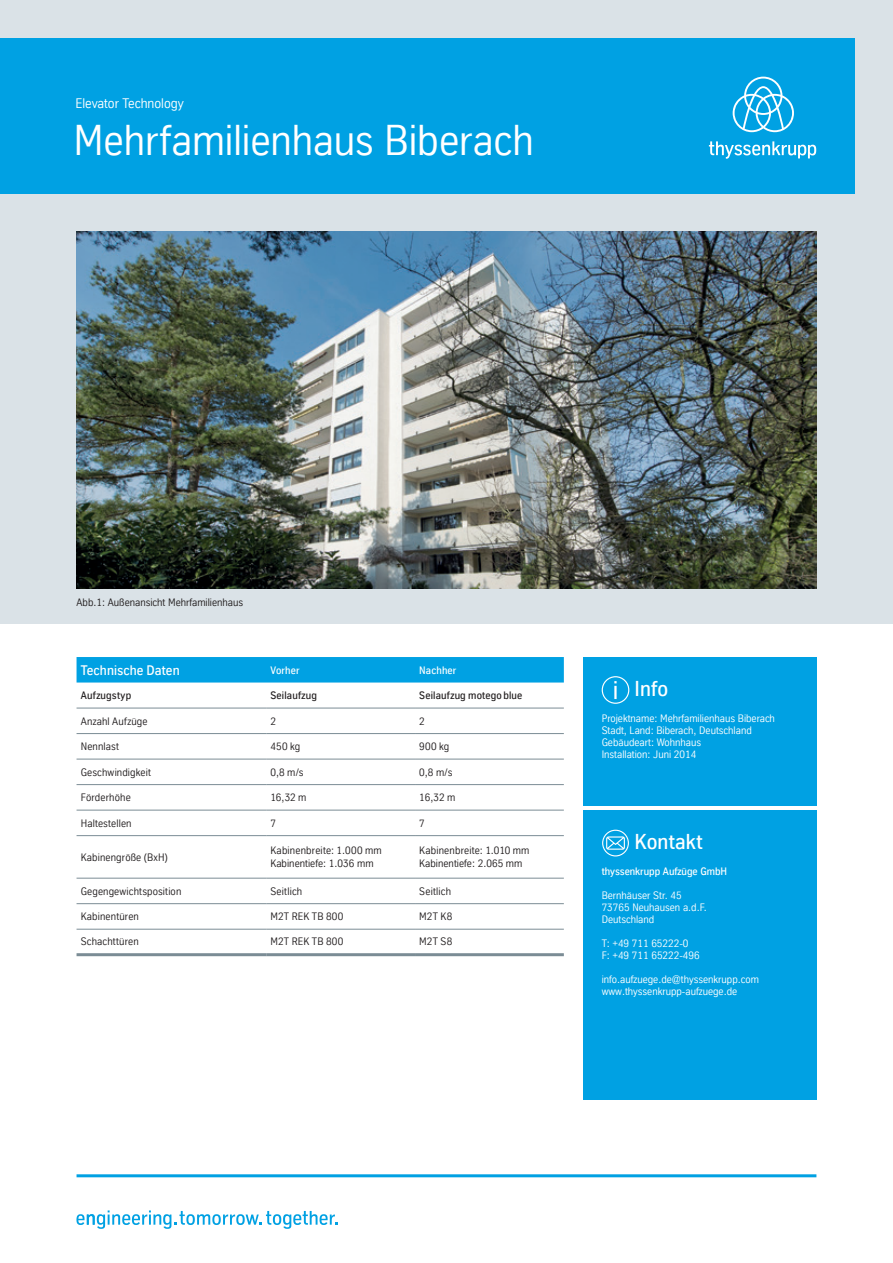
<style>
.page{position:relative;width:893px;height:1263px;background:#fff}
.page>*{position:absolute;margin:0;border:0;box-sizing:border-box;transform-origin:0 0}
.t1{font:42px "TK Type";letter-spacing:-.005em;color:#fff}
.t2{font:500 21px "TK Type";letter-spacing:.005em;color:#fff}
.t3{font:13.5px "TK Type";color:#fff}
.t4{font:500 13.5px "TK Type";letter-spacing:.01em;color:#fff}
.t5{font:10.5px/12.6px "TK Type";letter-spacing:.015em;color:#231f20}
.t6{font:10.5px/12px "TK Type";color:#fff}
.t7{font:500 10.5px "TK Type";letter-spacing:.02em;color:#231f20}
.t8{font:500 10.5px "TK Type";color:#fff}
</style>
<div class="page">
<div style="left:0;top:0;width:893px;height:623px;background:#dae2e7"></div>
<div style="left:0;top:38px;width:855px;height:155px;background:#00a1e3"></div>
<svg style="left:733px;top:77px;width:61px;height:55px"></svg>
<svg style="left:709px;top:141px;width:107px;height:18px"></svg>
<svg style="left:76px;top:1210px;width:261px;height:19px"></svg>
<hr style="left:77px;top:1174px;width:739px;height:3px;background:#00a1e3">
<div style="left:583px;top:657px;width:233px;height:149px;background:#00a1e3"></div>
<svg style="left:602px;top:676px;width:27px;height:28px"></svg>
<img style="left:77px;top:232px;width:739px;height:357px">
<div style="left:77px;top:657px;width:487px;height:25px;background:#00a1e3"></div>
<hr style="left:77px;top:835px;width:189px;height:1px;background:#7b8c95">
<hr style="left:266px;top:835px;width:149px;height:1px;background:#7b8c95">
<hr style="left:415px;top:835px;width:149px;height:1px;background:#7b8c95">
<hr style="left:77px;top:878px;width:189px;height:1px;background:#7b8c95">
<hr style="left:266px;top:878px;width:149px;height:1px;background:#7b8c95">
<hr style="left:415px;top:878px;width:149px;height:1px;background:#7b8c95">
<hr style="left:77px;top:903px;width:189px;height:1px;background:#7b8c95">
<hr style="left:266px;top:903px;width:149px;height:1px;background:#7b8c95">
<hr style="left:415px;top:903px;width:149px;height:1px;background:#7b8c95">
<hr style="left:77px;top:929px;width:189px;height:1px;background:#7b8c95">
<hr style="left:266px;top:929px;width:149px;height:1px;background:#7b8c95">
<hr style="left:415px;top:929px;width:149px;height:1px;background:#7b8c95">
<hr style="left:77px;top:708px;width:189px;height:1px;background:#7b8c95">
<hr style="left:266px;top:708px;width:149px;height:1px;background:#7b8c95">
<hr style="left:415px;top:708px;width:149px;height:1px;background:#7b8c95">
<hr style="left:77px;top:733px;width:189px;height:1px;background:#7b8c95">
<hr style="left:266px;top:733px;width:149px;height:1px;background:#7b8c95">
<hr style="left:415px;top:733px;width:149px;height:1px;background:#7b8c95">
<hr style="left:77px;top:759px;width:189px;height:1px;background:#7b8c95">
<hr style="left:266px;top:759px;width:149px;height:1px;background:#7b8c95">
<hr style="left:415px;top:759px;width:149px;height:1px;background:#7b8c95">
<hr style="left:77px;top:784px;width:189px;height:1px;background:#7b8c95">
<hr style="left:266px;top:784px;width:149px;height:1px;background:#7b8c95">
<hr style="left:415px;top:784px;width:149px;height:1px;background:#7b8c95">
<hr style="left:77px;top:810px;width:189px;height:1px;background:#7b8c95">
<hr style="left:266px;top:810px;width:149px;height:1px;background:#7b8c95">
<hr style="left:415px;top:810px;width:149px;height:1px;background:#7b8c95">
<hr style="left:77px;top:953px;width:189px;height:3px;background:#7b8c95">
<hr style="left:266px;top:953px;width:149px;height:3px;background:#7b8c95">
<hr style="left:415px;top:953px;width:149px;height:3px;background:#7b8c95">
<div style="left:583px;top:810px;width:233px;height:289px;background:#00a1e3"></div>
<svg style="left:602px;top:830px;width:27px;height:26px"></svg>
<p class="t3" style="left:75px;top:96px;width:110px">Elevator Technology</p>
<h1 class="t1" style="left:73px;top:117px;width:462px">Mehrfamilienhaus Biberach</h1>
<p class="t5" style="left:77px;top:596px;width:168px">Abb.1: Außenansicht Mehrfamilienhaus</p>
<p class="t4" style="left:81px;top:662px;width:100px">Technische Daten</p>
<p class="t8" style="left:270px;top:664px;width:31px">Vorher</p>
<p class="t8" style="left:419px;top:664px;width:39px">Nachher</p>
<p class="t7" style="left:81px;top:689px;width:52px">Aufzugstyp</p>
<p class="t7" style="left:270px;top:689px;width:48px">Seilaufzug</p>
<p class="t7" style="left:419px;top:689px;width:105px">Seilaufzug motego blue</p>
<p class="t5" style="left:81px;top:715px;width:68px">Anzahl Aufzüge</p>
<p class="t5" style="left:270px;top:715px;width:7px">2</p>
<p class="t5" style="left:419px;top:715px;width:7px">2</p>
<p class="t5" style="left:81px;top:740px;width:40px">Nennlast</p>
<p class="t5" style="left:270px;top:740px;width:31px">450 kg</p>
<p class="t5" style="left:419px;top:740px;width:32px">900 kg</p>
<p class="t5" style="left:81px;top:766px;width:72px">Geschwindigkeit</p>
<p class="t5" style="left:270px;top:766px;width:35px">0,8 m/s</p>
<p class="t5" style="left:419px;top:766px;width:35px">0,8 m/s</p>
<p class="t5" style="left:81px;top:791px;width:51px">Förderhöhe</p>
<p class="t5" style="left:270px;top:791px;width:38px">16,32 m</p>
<p class="t5" style="left:419px;top:791px;width:38px">16,32 m</p>
<p class="t5" style="left:81px;top:817px;width:52px">Haltestellen</p>
<p class="t5" style="left:270px;top:817px;width:7px">7</p>
<p class="t5" style="left:419px;top:817px;width:7px">7</p>
<p class="t5" style="left:81px;top:851px;width:89px">Kabinengröße (BxH)</p>
<p class="t5" style="left:270px;top:844px;width:113px">Kabinenbreite: 1.000 mm<br>Kabinentiefe: 1.036 mm</p>
<p class="t5" style="left:419px;top:844px;width:112px">Kabinenbreite: 1.010 mm<br>Kabinentiefe: 2.065 mm</p>
<p class="t5" style="left:81px;top:885px;width:102px">Gegengewichtsposition</p>
<p class="t5" style="left:270px;top:885px;width:33px">Seitlich</p>
<p class="t5" style="left:419px;top:885px;width:33px">Seitlich</p>
<p class="t5" style="left:81px;top:910px;width:60px">Kabinentüren</p>
<p class="t5" style="left:270px;top:910px;width:74px">M2T REK TB 800</p>
<p class="t5" style="left:419px;top:910px;width:34px">M2T K8</p>
<p class="t5" style="left:81px;top:935px;width:60px">Schachttüren</p>
<p class="t5" style="left:270px;top:935px;width:74px">M2T REK TB 800</p>
<p class="t5" style="left:419px;top:935px;width:35px">M2T S8</p>
<h2 class="t2" style="left:635px;top:677px;width:35px">Info</h2>
<p class="t6" style="left:602px;top:712px;width:175px">Projektname: Mehrfamilienhaus Biberach<br>Stadt, Land: Biberach, Deutschland<br>Gebäudeart: Wohnhaus<br>Installation: Juni 2014</p>
<h2 class="t2" style="left:635px;top:830px;width:70px">Kontakt</h2>
<p class="t8" style="left:602px;top:865px;width:127px">thyssenkrupp Aufzüge GmbH</p>
<p class="t6" style="left:602px;top:889px;width:106px">Bernhäuser Str. 45<br>73765 Neuhausen a.d.F.<br>Deutschland</p>
<p class="t6" style="left:602px;top:937px;width:99px">T: +49 711 65222-0<br>F: +49 711 65222-496</p>
<p class="t6" style="left:602px;top:973px;width:159px">info.aufzuege.de@thyssenkrupp.com www.thyssenkrupp-aufzuege.de</p>
</div>
